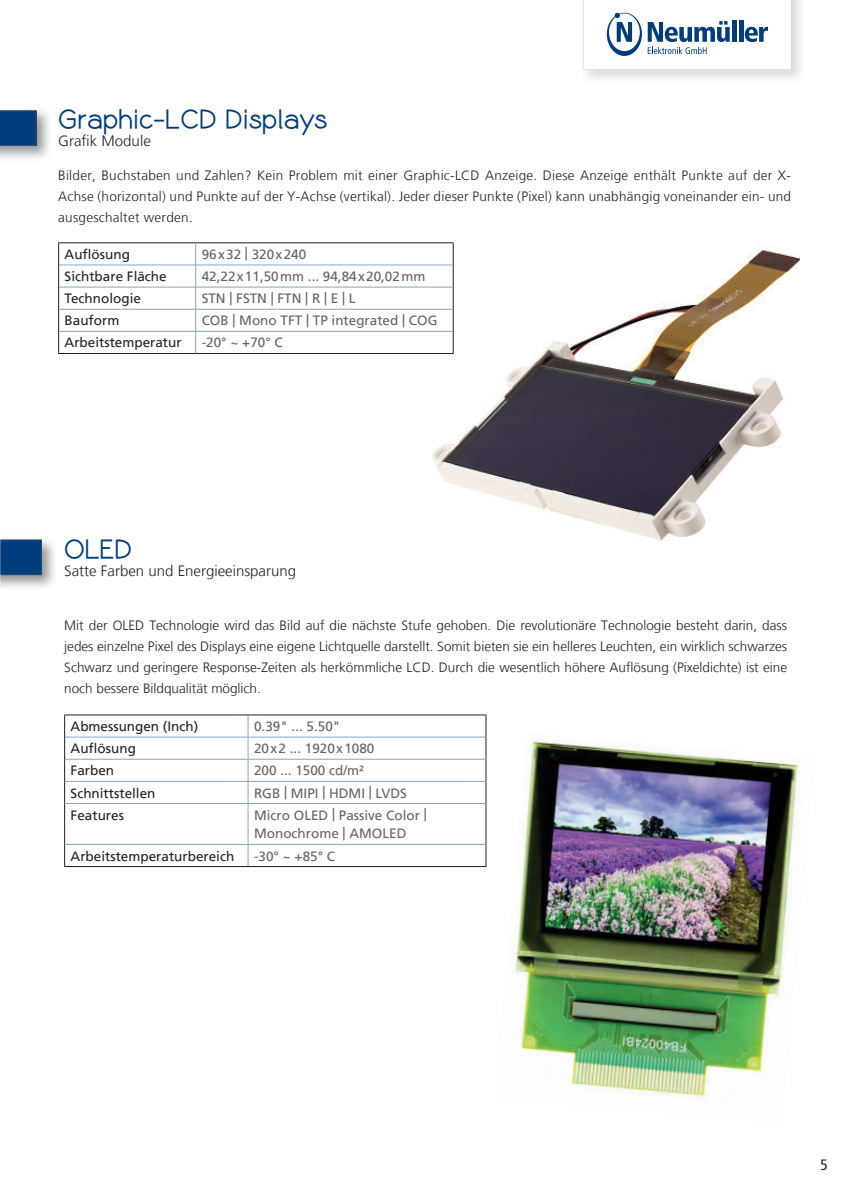
<style>
.page{position:relative;width:851px;height:1191px;background:#fff}
.page>*{position:absolute;margin:0;border:0;box-sizing:border-box;transform-origin:0 0}
.t1{font:700 25.5px "Coamei";color:#013d7d}
.t2{font:300 15px "Frutiger LT";color:#231f20}
.t3{font:condensed 15px "Frutiger LT";color:#231f20}
.t4{font:300 13.5px/21px "Frutiger LT";letter-spacing:.01em;color:#231f20;text-align:justify}
.t5{font:13.5px/18.8px "Frutiger LT";color:#636366}
.t6{font:13.5px "Frutiger LT";color:#231f20}
</style>
<div class="page">
<img style="left:586px;top:0;width:215px;height:79px">
<img style="left:0;top:539px;width:54px;height:48px">
<svg style="left:0;top:540px;width:42px;height:35px"></svg>
<img style="left:0;top:110px;width:49px;height:48px">
<svg style="left:0;top:110px;width:36px;height:36px"></svg>
<img style="left:364px;top:242px;width:435px;height:299px">
<hr style="left:58px;top:242px;width:138px;height:1px;background:#231f20">
<hr style="left:196px;top:242px;width:257px;height:1px;background:#231f20">
<svg style="left:58px;top:243px;width:1px;height:110px"></svg>
<svg style="left:453px;top:243px;width:1px;height:110px"></svg>
<hr style="left:58px;top:353px;width:138px;height:1px;background:#231f20">
<hr style="left:196px;top:353px;width:257px;height:1px;background:#231f20">
<hr style="left:59px;top:265px;width:137px;height:1px;background:#86a5c0">
<hr style="left:196px;top:265px;width:257px;height:1px;background:#86a5c0">
<hr style="left:59px;top:287px;width:137px;height:1px;background:#86a5c0">
<hr style="left:196px;top:287px;width:257px;height:1px;background:#86a5c0">
<hr style="left:59px;top:309px;width:137px;height:1px;background:#86a5c0">
<hr style="left:196px;top:309px;width:257px;height:1px;background:#86a5c0">
<hr style="left:59px;top:331px;width:137px;height:1px;background:#86a5c0">
<hr style="left:196px;top:331px;width:257px;height:1px;background:#86a5c0">
<svg style="left:195px;top:243px;width:1px;height:110px"></svg>
<hr style="left:64px;top:714px;width:184px;height:1px;background:#231f20">
<hr style="left:248px;top:714px;width:238px;height:1px;background:#231f20">
<svg style="left:64px;top:715px;width:1px;height:88px"></svg>
<svg style="left:485px;top:715px;width:1px;height:88px"></svg>
<hr style="left:64px;top:803px;width:1px;height:41px;background:#231f20">
<hr style="left:485px;top:803px;width:1px;height:41px;background:#231f20">
<svg style="left:64px;top:844px;width:1px;height:22px"></svg>
<svg style="left:485px;top:844px;width:1px;height:22px"></svg>
<hr style="left:64px;top:866px;width:184px;height:1px;background:#231f20">
<hr style="left:248px;top:866px;width:238px;height:1px;background:#231f20">
<hr style="left:65px;top:737px;width:183px;height:1px;background:#86a5c0">
<hr style="left:248px;top:737px;width:237px;height:1px;background:#86a5c0">
<hr style="left:65px;top:759px;width:183px;height:1px;background:#86a5c0">
<hr style="left:248px;top:759px;width:237px;height:1px;background:#86a5c0">
<hr style="left:65px;top:781px;width:183px;height:1px;background:#86a5c0">
<hr style="left:248px;top:781px;width:237px;height:1px;background:#86a5c0">
<svg style="left:248px;top:715px;width:1px;height:88px"></svg>
<hr style="left:65px;top:803px;width:183px;height:1px;background:#86a5c0">
<hr style="left:248px;top:803px;width:237px;height:1px;background:#86a5c0">
<hr style="left:248px;top:803px;width:1px;height:41px;background:#86a5c0">
<hr style="left:65px;top:844px;width:183px;height:1px;background:#86a5c0">
<hr style="left:248px;top:844px;width:237px;height:1px;background:#86a5c0">
<svg style="left:248px;top:844px;width:1px;height:22px"></svg>
<img style="left:513px;top:740px;width:287px;height:360px">
<svg style="left:583px;top:0;width:208px;height:70px"></svg>
<h1 class="t1" style="left:58px;top:106px;width:270px">Graphic-LCD Displays</h1>
<p class="t2" style="left:58px;top:133px;width:94px">Grafik Module</p>
<p class="t4" style="left:58px;top:165px;width:734px">Bilder, Buchstaben und Zahlen? Kein Problem mit einer Graphic-LCD Anzeige. Diese Anzeige enthält Punkte auf der X-Achse (horizontal) und Punkte auf der Y-Achse (vertikal). Jeder dieser Punkte (Pixel) kann unabhängig voneinander ein- und ausgeschaltet werden.</p>
<p class="t6" style="left:65px;top:246px;width:67px">Auflösung</p>
<p class="t5" style="left:202px;top:245px;width:106px">96x32 | 320x240</p>
<p class="t6" style="left:65px;top:268px;width:104px">Sichtbare Fläche</p>
<p class="t5" style="left:202px;top:267px;width:225px">42,22x11,50mm ... 94,84x20,02mm</p>
<p class="t6" style="left:65px;top:290px;width:78px">Technologie</p>
<p class="t5" style="left:202px;top:289px;width:155px">STN | FSTN | FTN | R | E | L</p>
<p class="t6" style="left:65px;top:313px;width:56px">Bauform</p>
<p class="t5" style="left:202px;top:311px;width:237px">COB | Mono TFT | TP integrated | COG</p>
<p class="t6" style="left:65px;top:335px;width:119px">Arbeitstemperatur</p>
<p class="t5" style="left:202px;top:333px;width:83px">-20° ~ +70° C</p>
<h1 class="t1" style="left:64px;top:535px;width:69px">OLED</h1>
<p class="t2" style="left:64px;top:562px;width:233px">Satte Farben und Energieeinsparung</p>
<p class="t4" style="left:64px;top:615px;width:724px">Mit der OLED Technologie wird das Bild auf die nächste Stufe gehoben. Die revolutionäre Technologie besteht darin, dass jedes einzelne Pixel des Displays eine eigene Lichtquelle darstellt. Somit bieten sie ein helleres Leuchten, ein wirklich schwarzes Schwarz und geringere Response-Zeiten als herkömmliche LCD. Durch die wesentlich höhere Auflösung (Pixeldichte) ist eine noch bessere Bildqualität möglich.</p>
<p class="t6" style="left:71px;top:718px;width:129px">Abmessungen (Inch)</p>
<p class="t5" style="left:254px;top:717px;width:88px">0.39" ... 5.50"</p>
<p class="t6" style="left:71px;top:740px;width:67px">Auflösung</p>
<p class="t5" style="left:254px;top:739px;width:122px">20x2 ... 1920x1080</p>
<p class="t6" style="left:71px;top:762px;width:45px">Farben</p>
<p class="t5" style="left:254px;top:761px;width:111px">200 ... 1500 cd/m²</p>
<p class="t6" style="left:71px;top:785px;width:86px">Schnittstellen</p>
<p class="t5" style="left:254px;top:783px;width:154px">RGB | MIPI | HDMI | LVDS</p>
<p class="t6" style="left:71px;top:807px;width:55px">Features</p>
<p class="t5" style="left:254px;top:805px;width:174px">Micro OLED | Passive Color |<br>Monochrome | AMOLED</p>
<p class="t6" style="left:71px;top:848px;width:165px">Arbeitstemperaturbereich</p>
<p class="t5" style="left:254px;top:846px;width:83px">-30° ~ +85° C</p>
<p class="t3" style="left:820px;top:1155px;width:9px">5</p>
</div>
